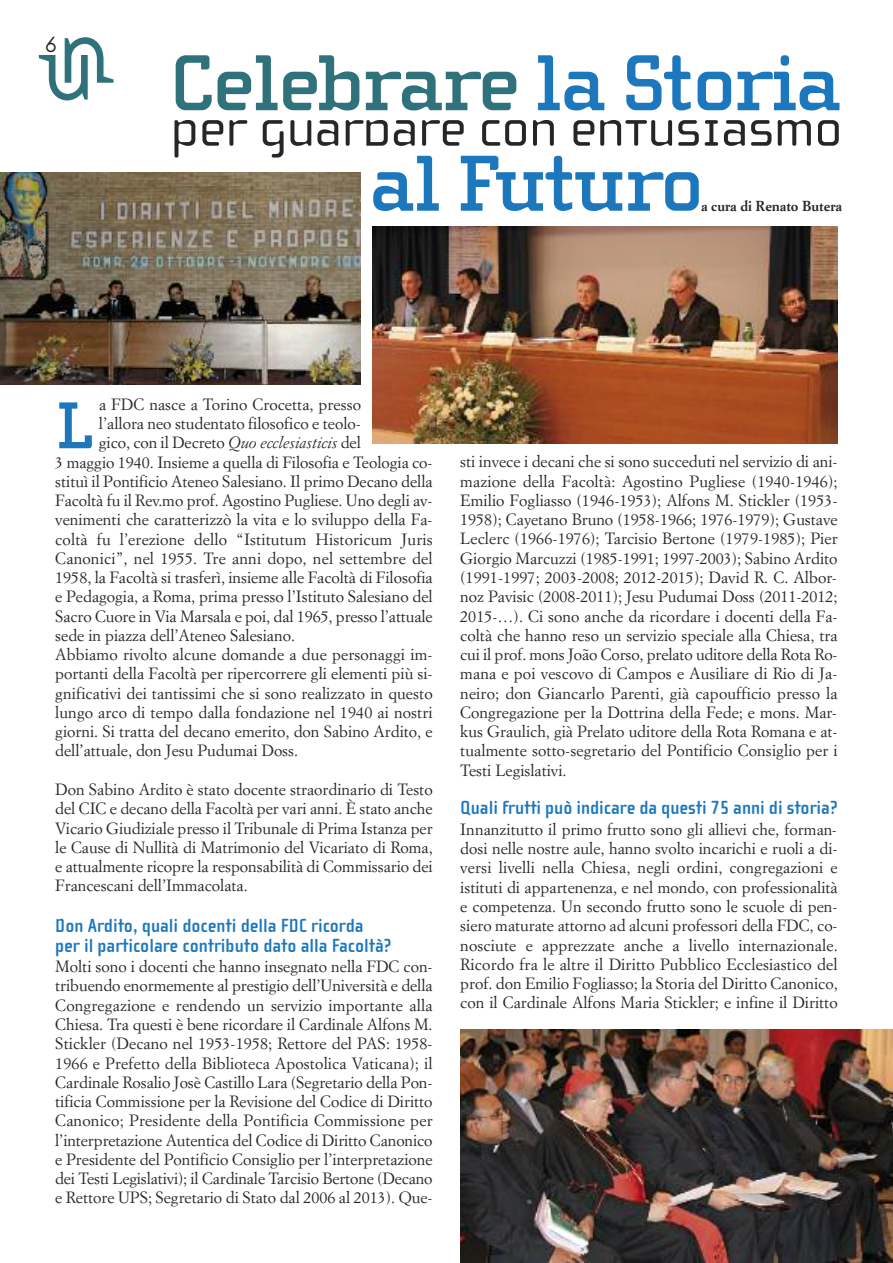
<style>
.page{position:relative;width:893px;height:1263px;background:#fff}
.page>*{position:absolute;margin:0;border:0;box-sizing:border-box;transform-origin:0 0}
.t1{font:100 94.8px "Base Mono Wide";color:#2f727b}
.t2{font:700 81.3px "Cholla Slab";letter-spacing:-.035em;color:#2f727b}
.t3{font:700 81.3px "Cholla Slab";letter-spacing:-.035em;color:#1c77bd}
.t4{font:700 67.8px "Cholla Slab";color:#1c77bd}
.t5{font:54px "Cholla Unicase Ligatures";color:#272627}
.t6{font:100 21.75px "Base Mono Wide";color:#272627}
.t7{font:700 19.5px/19.5px "Cholla Sans";color:#1c77bd}
.t8{font:16.05px/19.2px "Simoncini Garamond";color:#272627;text-align:justify}
.t9{font:700 14.25px "Simoncini Garamond";color:#272627}
.s1{color:#1c77bd}
.s2{font-style:italic}
</style>
<div class="page">
<img style="left:0;top:172px;width:360px;height:213px">
<img style="left:373px;top:227px;width:465px;height:216px">
<img style="left:460px;top:1029px;width:433px;height:234px">
<h3 class="t6" style="left:45px;top:32px;width:15px">6</h3>
<h1 class="t1" style="left:114px;top:126px;width:58px;rotate:-180deg">u</h1>
<h1 class="t1" style="left:38px;top:11px;width:58px">u</h1>
<h2 class="t2" style="left:169px;top:35px;width:675px">Celebrare <span class="s1">la Storia</span></h2>
<h3 class="t5" style="left:171px;top:95px;width:673px">per guardare con entusiasmo</h3>
<h2 class="t3" style="left:369px;top:135px;width:337px">al Futuro</h2>
<p class="t9" style="left:701px;top:200px;width:143px">a cura di Renato Butera</p>
<h3 class="t4" style="left:55px;top:385px;width:39px">L</h3>
<p class="t8" style="left:99px;top:396px;width:263px">a FDC nasce a Torino Crocetta, presso</p>
<p class="t8" style="left:99px;top:415px;width:263px">l’allora neo studentato filosofico e teolo-</p>
<p class="t8" style="left:99px;top:434px;width:263px">gico, con il Decreto <span class="s2">Quo ecclesiasticis</span> del</p>
<p class="t8" style="left:55px;top:453px;width:379px">3 maggio 1940. Insieme a quella di Filosofia e Teologia co-</p>
<p class="t8" style="left:55px;top:473px;width:379px">stituì il Pontificio Ateneo Salesiano. Il primo Decano della</p>
<p class="t8" style="left:55px;top:492px;width:379px">Facoltà fu il Rev.mo prof. Agostino Pugliese. Uno degli av-</p>
<p class="t8" style="left:55px;top:511px;width:379px">venimenti che caratterizzò la vita e lo sviluppo della Fa-</p>
<p class="t8" style="left:55px;top:530px;width:379px">coltà fu l’erezione dello “Istitutum Historicum Juris</p>
<p class="t8" style="left:55px;top:550px;width:379px">Canonici”, nel 1955. Tre anni dopo, nel settembre del</p>
<p class="t8" style="left:55px;top:569px;width:379px">1958, la Facoltà si trasferì, insieme alle Facoltà di Filosofia</p>
<p class="t8" style="left:55px;top:588px;width:379px">e Pedagogia, a Roma, prima presso l’Istituto Salesiano del</p>
<p class="t8" style="left:55px;top:608px;width:379px">Sacro Cuore in Via Marsala e poi, dal 1965, presso l’attuale</p>
<p class="t8" style="left:55px;top:627px;width:241px">sede in piazza dell’Ateneo Salesiano.</p>
<p class="t8" style="left:55px;top:646px;width:379px">Abbiamo rivolto alcune domande a due personaggi im-</p>
<p class="t8" style="left:55px;top:665px;width:379px">portanti della Facoltà per ripercorrere gli elementi più si-</p>
<p class="t8" style="left:55px;top:685px;width:379px">gnificativi dei tantissimi che si sono realizzato in questo</p>
<p class="t8" style="left:55px;top:704px;width:379px">lungo arco di tempo dalla fondazione nel 1940 ai nostri</p>
<p class="t8" style="left:55px;top:723px;width:379px">giorni. Si tratta del decano emerito, don Sabino Ardito, e</p>
<p class="t8" style="left:55px;top:742px;width:244px">dell’attuale, don Jesu Pudumai Doss.</p>
<p class="t8" style="left:55px;top:781px;width:379px">Don Sabino Ardito è stato docente straordinario di Testo del CIC e decano della Facoltà per vari anni. È stato anche Vicario Giudiziale presso il Tribunale di Prima Istanza per le Cause di Nullità di Matrimonio del Vicariato di Roma, e attualmente ricopre la responsabilità di Commissario dei Francescani dell’Immacolata.</p>
<p class="t7" style="left:55px;top:916px;width:338px">Don Ardito, quali docenti della FDC ricorda per il particolare contributo dato alla Facoltà?</p>
<p class="t8" style="left:55px;top:958px;width:379px">Molti sono i docenti che hanno insegnato nella FDC con&shy;tribuendo enormemente al prestigio dell’Università e della Congregazione e rendendo un servizio importante alla Chiesa. Tra questi è bene ricordare il Cardinale Alfons M.<br>Stickler (Decano nel 1953-1958; Rettore del PAS: 1958- 1966 e Prefetto della Biblioteca Apostolica Vaticana); il Cardinale Rosalio Josè Castillo Lara (Segretario della Pon&shy;tificia Commissione per la Revisione del Codice di Diritto Canonico; Presidente della Pontificia Commissione per l’interpretazione Autentica del Codice di Diritto Canonico e Presidente del Pontificio Consiglio per l’interpretazione dei Testi Legislativi); il Cardinale Tarcisio Bertone (Decano e Rettore UPS; Segretario di Stato dal 2006 al 2013). Que-</p>
<p class="t8" style="left:460px;top:453px;width:379px">sti invece i decani che si sono succeduti nel servizio di ani&shy;mazione della Facoltà: Agostino Pugliese (1940-1946); Emilio Fogliasso (1946-1953); Alfons M. Stickler (1953- 1958); Cayetano Bruno (1958-1966; 1976-1979); Gustave Leclerc (1966-1976); Tarcisio Bertone (1979-1985); Pier Giorgio Marcuzzi (1985-1991; 1997-2003); Sabino Ardito (1991-1997; 2003-2008; 2012-2015); David R. C. Albor&shy;noz Pavisic (2008-2011); Jesu Pudumai Doss (2011-2012; 2015-…). Ci sono anche da ricordare i docenti della Fa&shy;coltà che hanno reso un servizio speciale alla Chiesa, tra cui il prof. mons João Corso, prelato uditore della Rota Ro&shy;mana e poi vescovo di Campos e Ausiliare di Rio di Ja&shy;neiro; don Giancarlo Parenti, già capoufficio presso la Congregazione per la Dottrina della Fede; e mons. Mar&shy;kus Graulich, già Prelato uditore della Rota Romana e at&shy;tualmente sotto-segretario del Pontificio Consiglio per i Testi Legislativi.</p>
<p class="t7" style="left:460px;top:798px;width:379px">Quali frutti può indicare da questi 75 anni di storia?</p>
<p class="t8" style="left:460px;top:821px;width:379px">Innanzitutto il primo frutto sono gli allievi che, forman&shy;dosi nelle nostre aule, hanno svolto incarichi e ruoli a di&shy;versi livelli nella Chiesa, negli ordini, congregazioni e istituti di appartenenza, e nel mondo, con professionalità e competenza. Un secondo frutto sono le scuole di pen&shy;siero maturate attorno ad alcuni professori della FDC, co&shy;nosciute e apprezzate anche a livello internazionale.<br>Ricordo fra le altre il Diritto Pubblico Ecclesiastico del prof. don Emilio Fogliasso; la Storia del Diritto Canonico, con il Cardinale Alfons Maria Stickler; e infine il Diritto</p>
</div>
